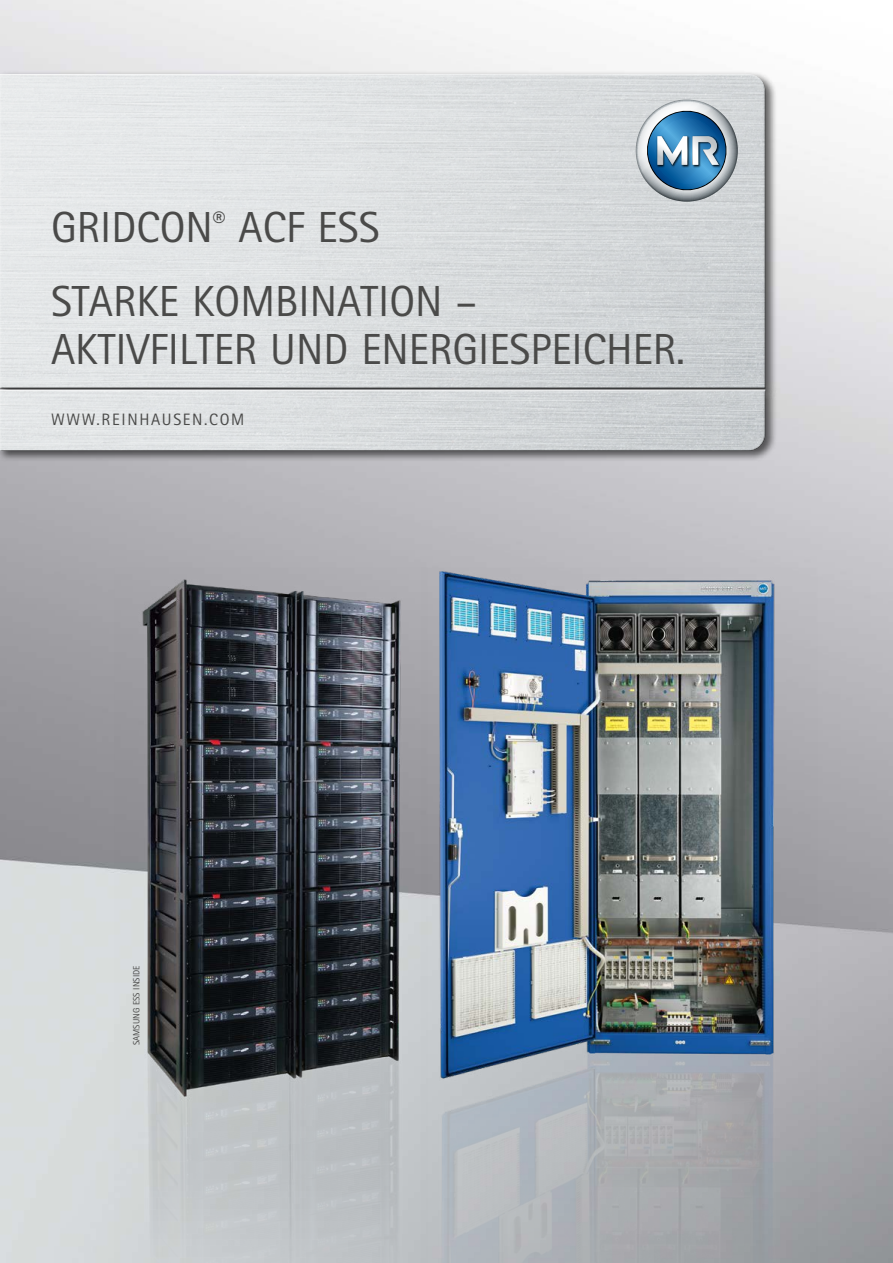
<style>
.page{position:relative;width:893px;height:1263px;background:#fff}
.page>*{position:absolute;margin:0;border:0;box-sizing:border-box;transform-origin:0 0}
.Headline29{font:43.5px "Rotis Sans Serif Pro Cyr";color:#4a4a49}
.t1{font:16.5px "Rotis Sans Serif Pro Cyr";letter-spacing:.1em;color:#4a4a49}
.Headline29-2{font:9px "Rotis Sans Serif Pro Cyr";color:#4a4a49}
</style>
<div class="page">
<div style="left:0;top:72px;width:766px;height:318px;background:#fff;opacity:.75"></div>
<div style="left:0;top:79px;width:768px;height:312px;background:#000;opacity:.75"></div>
<div style="left:0;top:387px;width:777px;height:75px;background:#000;opacity:.6"></div>
<div style="left:0;top:388px;width:768px;height:65px;background:#000;opacity:.75"></div>
<svg style="left:636px;top:99px;width:102px;height:103px;background:#89a7bd"></svg>
<img style="left:427px;top:567px;width:391px;height:696px">
<img style="left:114px;top:567px;width:313px;height:696px">
<p class="Headline29" style="left:51px;top:202px;width:330px">GRIDCON<sup>®</sup> ACF ESS</p>
<p class="Headline29" style="left:51px;top:275px;width:428px">STARKE KOMBINATION –</p>
<p class="Headline29" style="left:51px;top:323px;width:636px">AKTIVFILTER UND ENERGIESPEICHER.</p>
<p class="t1" style="left:51px;top:410px;width:195px">WWW.REINHAUSEN.COM</p>
<p class="Headline29-2" style="left:131px;top:1045px;width:81px;rotate:-90deg">SAMSUNG ESS INSIDE</p>
</div>
